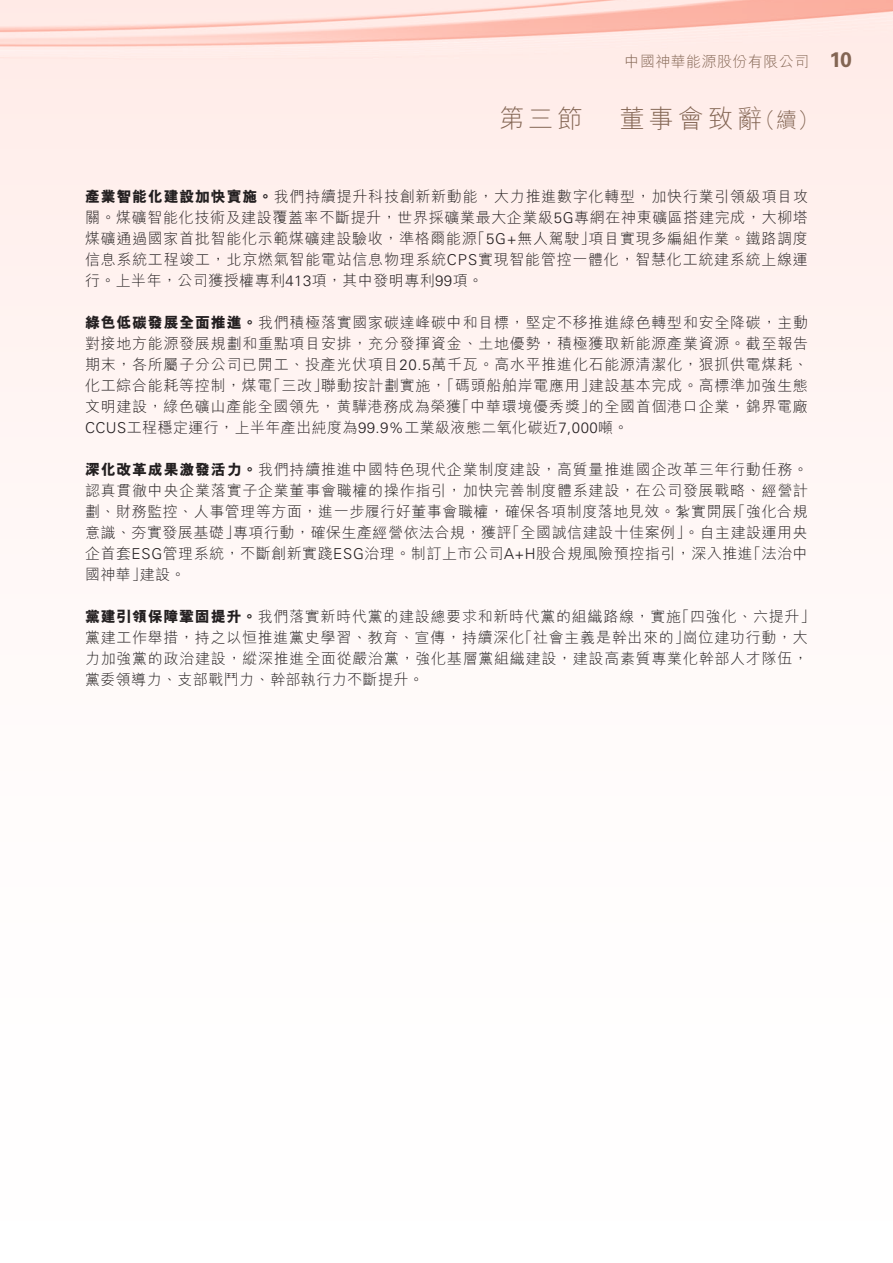
<style>
.page{position:relative;width:893px;height:1263px;background:#fff}
.page>*{position:absolute;margin:0;border:0;box-sizing:border-box;transform-origin:0 0}
.t1{font:300 25.5px "M Hei HK";letter-spacing:.155em;color:#836553}
.t2{font:300 21px "M Hei HK";color:#836553}
.t3{font:700 21px "Univers LT Std";color:#836553}
.t4{font:300 15px/21px "M Hei HK";letter-spacing:.045em;color:#231f20}
.t5{font:300 15px "M Hei HK";letter-spacing:.03em;color:#836553}
.s1{font-weight:800}
.s2{font-family:"Univers LT Std"}
</style>
<div class="page">
<h1 class="t1" style="left:499px;top:106px;width:85px">第三節</h1>
<p class="t5" style="left:625px;top:54px;width:186px">中國神華能源股份有限公司</p>
<h1 class="t1" style="left:619px;top:106px;width:145px">董事會致辭</h1>
<h2 class="t2" style="left:754px;top:110px;width:65px">（續(</h2>
<p class="t4" style="left:85px;top:186px;width:725px;text-align:right"><span class="s1">產業智能化建設加快實施。</span>我們持續提升科技創新新動能，大力推進數字化轉型，加快行業引領級項目攻關。煤礦智能化技術及建設覆蓋率不斷提升，世界採礦業最大企業級<span class="s2">5G</span>專網在神東礦區搭建完成，大柳塔項目實現多編組作業。鐵路調度</p>
<p class="t4" style="left:85px;top:228px;width:724px">煤礦通過國家首批智能化示範煤礦建設驗收，準格爾能源<br>信息系統工程竣工，北京燃氣智能電站信息物理系統<span class="s2">CPS</span>實現智能管控一體化，智慧化工統建系統上線運行。上半年，公司獲授權專利<span class="s2">413</span>項，其中發明專利<span class="s2">99</span>項。</p>
<p class="t4" style="left:85px;top:312px;width:725px;text-align:right"><span class="s1">綠色低碳發展全面推進。</span>我們積極落實國家碳達峰碳中和目標，堅定不移推進綠色轉型和安全降碳，主動對接地方能源發展規劃和重點項目安排，充分發揮資金、土地優勢，積極獲取新能源產業資源。截至報告期末，各所屬子分公司已開工、投產光伏項目<span class="s2">20.5</span>萬千瓦。高水平推進化石能源清潔化，狠抓供電煤耗、建設基本完成。高標準加強生態</p>
<p class="t4" style="left:470px;top:228px;width:127px">「<span class="s2">5G+</span>無人駕駛」</p>
<p class="t4" style="left:321px;top:375px;width:276px">聯動按計劃實施「， 碼頭船舶岸電應用」</p>
<p class="t4" style="left:85px;top:375px;width:189px">化工綜合能耗等控制，煤電</p>
<p class="t4" style="left:266px;top:375px;width:64px">「三改」</p>
<p class="t4" style="left:589px;top:396px;width:221px">的全國首個港口企業，錦界電廠</p>
<p class="t4" style="left:85px;top:396px;width:545px">文明建設，綠色礦山產能全國領先，黄驊港務成為榮獲<br><span class="s2">CCUS</span>工程穩定運行，上半年產出純度為<span class="s2">99.9%</span>工業級液態二氧化碳近<span class="s2">7,000</span>噸。</p>
<p class="t4" style="left:85px;top:459px;width:725px;text-align:right"><span class="s1">深化改革成果激發活力。</span>我們持續推進中國特色現代企業制度建設，高質量推進國企改革三年行動任務。認真貫徹中央企業落實子企業董事會職權的操作指引，加快完善制度體系建設，在公司發展戰略、經營計「強化合規</p>
<p class="t4" style="left:455px;top:396px;width:143px">「中華環境優秀獎」</p>
<p class="t4" style="left:505px;top:501px;width:304px;text-indent:-420px">劃、財務監控、人事管理等方面，進一步履行好董事會職權，確保各項制度落地見效。紮實開展<br>「全國誠信建設十佳案例」。自主建設運用央</p>
<p class="t4" style="left:233px;top:522px;width:280px">專項行動，確保生產經營依法合規，獲評</p>
<p class="t4" style="left:85px;top:522px;width:156px">意識、夯實發展基礎」</p>
<p class="t4" style="left:140px;top:543px;width:615px;text-indent:-55px">企首套<span class="s2">ESG</span>管理系統，不斷創新實踐<span class="s2">ESG</span>治理。制訂上市公司<span class="s2">A+H</span>股合規風險預控指引，深入推進建設。</p>
<p class="t4" style="left:746px;top:543px;width:63px">「法治中</p>
<p class="t4" style="left:85px;top:564px;width:63px">國神華」</p>
<p class="t4" style="left:674px;top:606px;width:143px">「四強化、六提升「</p>
<p class="t4" style="left:85px;top:606px;width:598px"><span class="s1">黨建引領保障鞏固提升。</span>我們落實新時代黨的建設總要求和新時代黨的組織路線，實施</p>
<p class="t4" style="left:85px;top:627px;width:725px">黨建工作舉措，持之以恒推進黨史學習、教育、宣傳，持續深化<br>力加強黨的政治建設，縱深推進全面從嚴治黨，強化基層黨組織建設，建設高素質專業化幹部人才隊伍，黨委領導力、支部戰鬥力、幹部執行力不斷提升。</p>
<p class="t4" style="left:517px;top:627px;width:174px">「社會主義是幹出來的」</p>
<p class="t4" style="left:683px;top:627px;width:126px">崗位建功行動，大</p>
<h2 class="t3" style="left:830px;top:48px;width:24px">10</h2>
</div>
